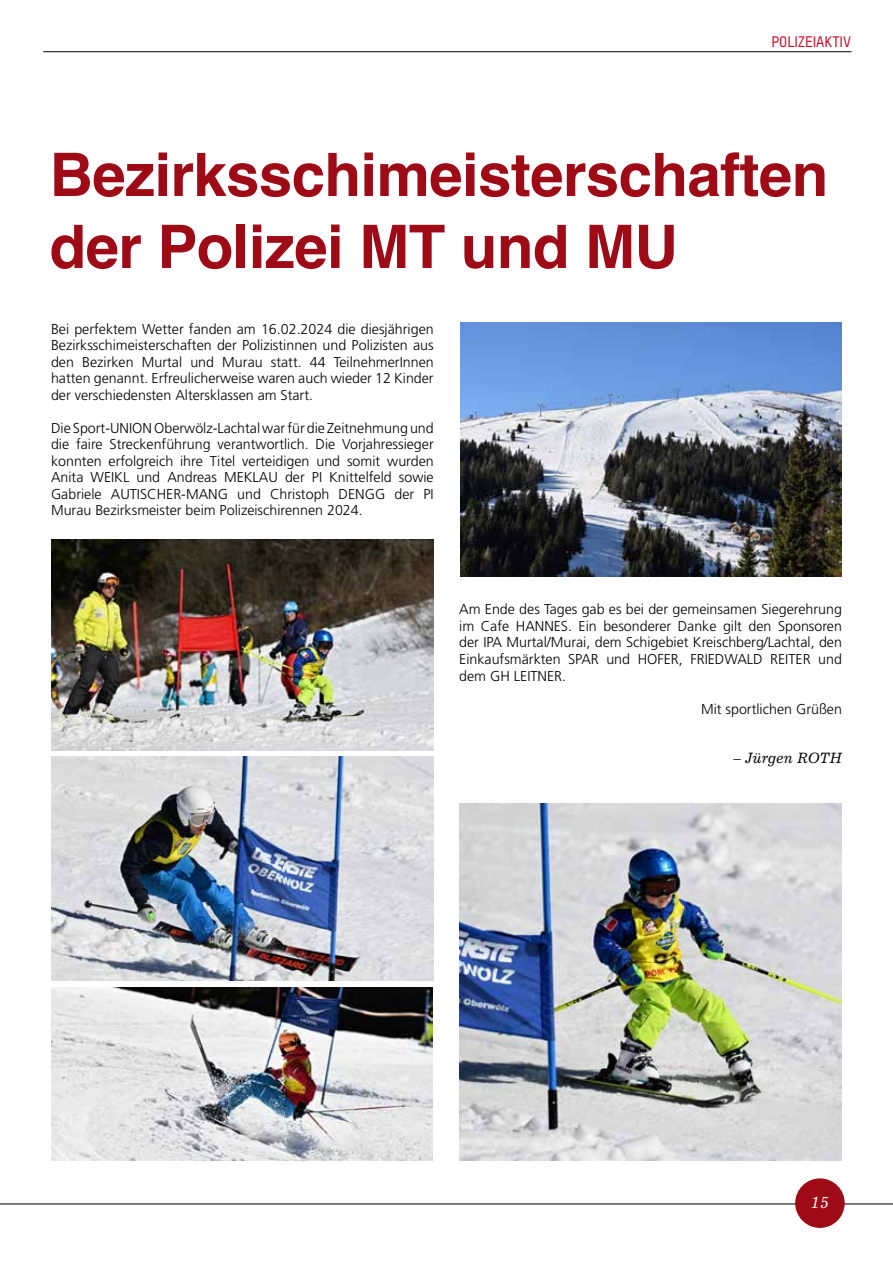
<style>
.page{position:relative;width:893px;height:1263px;background:#fff}
.page>*{position:absolute;margin:0;border:0;box-sizing:border-box;transform-origin:0 0}
.t1{font:700 60px/72px "Helvetica";letter-spacing:-.01em;color:#9e0a16}
.t2{font:italic 16.5px "Excelsior LT Std";color:#fff}
.t3{font:500 15px "TSTARPRO";color:#cd061f}
.t4{font:italic 15px "Excelsior LT Std";letter-spacing:-.01em;color:#000}
.t5{font:300 14.25px/16.5px "Frutiger LT Std";color:#000;text-align:justify}
</style>
<div class="page">
<img style="left:51px;top:540px;width:383px;height:211px">
<img style="left:459px;top:804px;width:383px;height:357px">
<img style="left:461px;top:322px;width:381px;height:254px">
<img style="left:51px;top:756px;width:383px;height:225px">
<img style="left:51px;top:987px;width:381px;height:174px">
<hr style="left:43px;top:51px;width:809px;height:1px;background:#000">
<hr style="left:0;top:1203px;width:893px;height:1px;background:#000">
<div style="left:795px;top:1178px;width:50px;height:50px;background:#9e0a16;border-radius:50%"></div>
<p class="t3" style="left:771px;top:33px;width:81px">POLIZEIAKTIV</p>
<h1 class="t1" style="left:50px;top:140px;width:780px">Bezirksschimeisterschaften der Polizei MT und MU</h1>
<p class="t5" style="left:51px;top:321px;width:384px">Bei perfektem Wetter fanden am 16.02.2024 die diesjährigen Bezirksschimeisterschaften der Polizistinnen und Polizisten aus den Bezirken Murtal und Murau statt. 44 TeilnehmerInnen hatten genannt. Erfreulicherweise waren auch wieder 12 Kinder der verschiedensten Altersklassen am Start.</p>
<p class="t5" style="left:51px;top:420px;width:384px">Die Sport-UNION Oberwölz-Lachtal war für die Zeitnehmung und die faire Streckenführung verantwortlich. Die Vorjahressieger konnten erfolgreich ihre Titel verteidigen und somit wurden Anita WEIKL und Andreas MEKLAU der PI Knittelfeld sowie Gabriele AUTISCHER-MANG und Christoph DENGG der PI Murau Bezirksmeister beim Polizeischirennen 2024.</p>
<p class="t5" style="left:459px;top:601px;width:384px">Am Ende des Tages gab es bei der gemeinsamen Siegerehrung im Cafe HANNES. Ein besonderer Danke gilt den Sponsoren der IPA Murtal/Murai, dem Schigebiet Kreischberg/Lachtal, den Einkaufsmärkten SPAR und HOFER, FRIEDWALD REITER und dem GH LEITNER.</p>
<p class="t5" style="left:701px;top:700px;width:142px">Mit sportlichen Grüßen</p>
<p class="t4" style="left:734px;top:749px;width:110px">– Jürgen ROTH</p>
<p class="t2" style="left:810px;top:1192px;width:20px">15</p>
</div>
